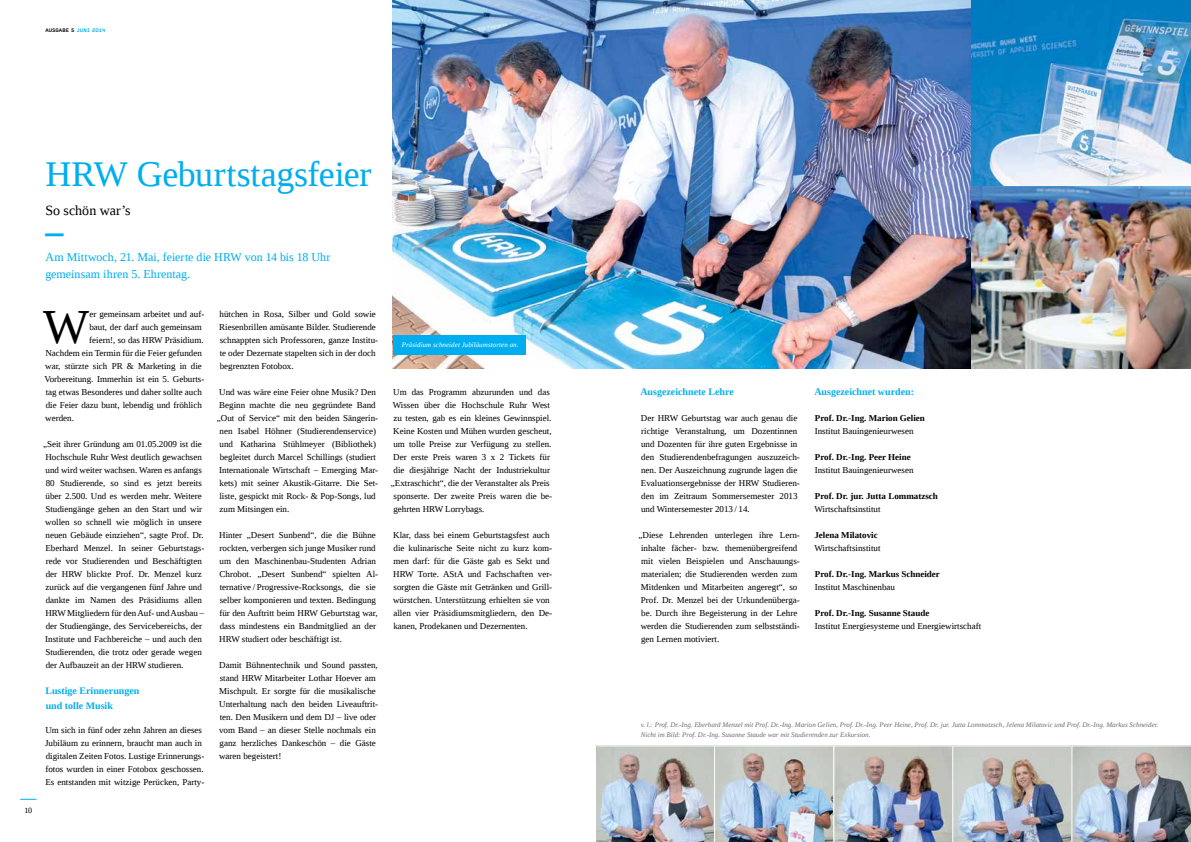
<style>
.page{position:relative;width:1191px;height:842px;background:#fff}
.page>*{position:absolute;margin:0;border:0;box-sizing:border-box;transform-origin:0 0}
.t1{font:48.7px "Liberation Serif";color:#000}
.t2{font:36px "Liberation Serif";letter-spacing:-.005em;color:#00aeef}
.t3{font:700 36px "Liberation Serif";color:#00aeef}
.t4{font:14px "Liberation Serif";color:#000}
.t5{font:12px/17.5px "Liberation Serif";color:#00aeef}
.t6{font:700 10px/15px "Liberation Serif";color:#00aeef}
.t7{font:9px/13px "Liberation Serif";color:#000}
.t8{font:700 9px "Liberation Serif";color:#000}
.t9{font:8px "Liberation Serif";color:#000}
.t10{font:italic 7px/10px "Liberation Serif";color:#6d6e71}
.t11{font:italic 7px "Liberation Serif";letter-spacing:.01em;color:#fff}
.t12{font:5px "Normetica C";color:#000}
.s1{color:#00aeef}
</style>
<div class="page">
<svg style="left:20px;top:799px;width:16px;height:1px"></svg>
<img style="left:393px;top:0;width:798px;height:369px">
<img style="left:596px;top:746px;width:595px;height:96px">
<div style="left:393px;top:335px;width:133px;height:20px;background:#00aeef"></div>
<p class="t12" style="left:45px;top:27px;width:62px">AUSGABE 5 <span class="s1">JUNI 2014</span></p>
<h2 class="t2" style="left:45px;top:150px;width:328px">HRW Geburtstagsfeier</h2>
<h3 class="t4" style="left:45px;top:201px;width:87px">So schön war’s</h3>
<h2 class="t3" style="left:45px;top:207px;width:19px">–</h2>
<h3 class="t5" style="left:45px;top:248px;width:286px">Am Mittwoch, 21. Mai, feierte die HRW von 14 bis 18 Uhr gemeinsam ihren 5. Ehrentag.</h3>
<p class="t9" style="left:24px;top:805px;width:9px">10</p>
<h1 class="t1" style="left:43px;top:295px;width:47px">W</h1>
<p class="t7" style="left:89px;top:307px;width:116px">er gemeinsam arbeitet und auf-</p>
<p class="t7" style="left:89px;top:320px;width:114px">baut, der darf auch gemeinsam</p>
<p class="t7" style="left:89px;top:333px;width:116px">feiern!, so das HRW Präsidium.</p>
<p class="t7" style="left:45px;top:346px;width:158px">Nachdem ein Termin für die Feier gefunden</p>
<p class="t7" style="left:45px;top:359px;width:158px">war, stürzte sich PR &amp; Marketing in die</p>
<p class="t7" style="left:44px;top:372px;width:161px">Vorbereitung. Immerhin ist ein 5. Geburts-</p>
<p class="t7" style="left:46px;top:385px;width:158px">tag etwas Besonderes und daher sollte auch</p>
<p class="t7" style="left:46px;top:398px;width:158px">die Feier dazu bunt, lebendig und fröhlich</p>
<p class="t7" style="left:45px;top:411px;width:30px">werden.</p>
<p class="t7" style="left:43px;top:437px;width:163px">„Seit ihrer Gründung am 01.05.2009 ist die Hochschule Ruhr West deutlich gewachsen und wird weiter wachsen. Waren es anfangs 80 Studierende, so sind es jetzt bereits über 2.500. Und es werden mehr. Weitere Studiengänge gehen an den Start und wir wollen so schnell wie möglich in unsere neuen Gebäude einziehen“, sagte Prof. Dr.<br>Eberhard Menzel. In seiner Geburtstags&shy;rede vor Studierenden und Beschäftigten der HRW blickte Prof. Dr. Menzel kurz zurück auf die vergangenen fünf Jahre und dankte im Namen des Präsidiums allen HRW Mitgliedern für den Auf- und Ausbau – der Studiengänge, des Servicebereichs, der Institute und Fachbereiche – und auch den Studierenden, die trotz oder gerade wegen der Aufbauzeit an der HRW studieren.</p>
<p class="t6" style="left:45px;top:683px;width:96px">Lustige Erinnerungen und tolle Musik</p>
<p class="t7" style="left:45px;top:723px;width:161px">Um sich in fünf oder zehn Jahren an dieses Jubiläum zu erinnern, braucht man auch in digitalen Zeiten Fotos. Lustige Erinnerungs&shy;fotos wurden in einer Fotobox geschossen.<br>Es entstanden mit witzige Perücken, Party-</p>
<p class="t7" style="left:219px;top:307px;width:160px">hütchen in Rosa, Silber und Gold sowie Riesenbrillen amüsante Bilder. Studierende schnappten sich Professoren, ganze Institu&shy;te oder Dezernate stapelten sich in der doch begrenzten Fotobox.</p>
<p class="t7" style="left:219px;top:385px;width:158px">Und was wäre eine Feier ohne Musik? Den</p>
<p class="t7" style="left:219px;top:398px;width:158px">Beginn machte die neu gegründete Band</p>
<p class="t7" style="left:217px;top:411px;width:163px">„Out of Service“ mit den beiden Sängerin-</p>
<p class="t7" style="left:220px;top:424px;width:158px">nen Isabel Höhner (Studierendenservice)</p>
<p class="t7" style="left:219px;top:437px;width:158px">und Katharina Stühlmeyer (Bibliothek)</p>
<p class="t7" style="left:220px;top:450px;width:158px">begleitet durch Marcel Schillings (studiert</p>
<p class="t7" style="left:219px;top:463px;width:160px">Internationale Wirtschaft – Emerging Mar-</p>
<p class="t7" style="left:219px;top:476px;width:160px">kets) mit seiner Akustik-Gitarre. Die Set-</p>
<p class="t7" style="left:219px;top:489px;width:158px">liste, gespickt mit Rock- &amp; Pop-Songs, lud</p>
<p class="t7" style="left:219px;top:502px;width:71px">zum Mitsingen ein.</p>
<p class="t7" style="left:219px;top:528px;width:160px">Hinter „Desert Sunbend“, die die Bühne rockten, verbergen sich junge Musiker rund um den Maschinenbau-Studenten Adrian Chrobot. „Desert Sunbend“ spielten Al&shy;ternative / Progressive-Rocksongs, die sie selber komponieren und texten. Bedingung für den Auftritt beim HRW Geburtstag war, dass mindestens ein Bandmitglied an der HRW studiert oder beschäftigt ist.</p>
<p class="t7" style="left:219px;top:658px;width:161px">Damit Bühnentechnik und Sound passten, stand HRW Mitarbeiter Lothar Hoever am Mischpult. Er sorgte für die musikalische Unterhaltung nach den beiden Liveauftrit&shy;ten. Den Musikern und dem DJ – live oder vom Band – an dieser Stelle nochmals ein ganz herzliches Dankeschön – die Gäste waren begeistert!</p>
<p class="t11" style="left:402px;top:340px;width:118px">Präsidium schneidet Jubiläumstorten an.</p>
<p class="t7" style="left:393px;top:385px;width:158px">Um das Programm abzurunden und das</p>
<p class="t7" style="left:393px;top:398px;width:159px">Wissen über die Hochschule Ruhr West</p>
<p class="t7" style="left:393px;top:411px;width:159px">zu testen, gab es ein kleines Gewinnspiel.</p>
<p class="t7" style="left:393px;top:424px;width:160px">Keine Kosten und Mühen wurden gescheut,</p>
<p class="t7" style="left:393px;top:437px;width:159px">um tolle Preise zur Verfügung zu stellen.</p>
<p class="t7" style="left:393px;top:450px;width:158px">Der erste Preis waren 3 x 2 Tickets für</p>
<p class="t7" style="left:393px;top:463px;width:158px">die diesjährige Nacht der Industriekultur</p>
<p class="t7" style="left:391px;top:476px;width:160px">„Extraschicht“, die der Veranstalter als Preis</p>
<p class="t7" style="left:393px;top:489px;width:160px">sponserte. Der zweite Preis waren die be-</p>
<p class="t7" style="left:393px;top:502px;width:93px">gehrten HRW Lorrybags.</p>
<p class="t7" style="left:393px;top:528px;width:161px">Klar, dass bei einem Geburtstagsfest auch die kulinarische Seite nicht zu kurz kom&shy;men darf: für die Gäste gab es Sekt und HRW Torte. AStA und Fachschaften ver&shy;sorgten die Gäste mit Getränken und Grill&shy;würstchen. Unterstützung erhielten sie von allen vier Präsidiumsmitgliedern, den De&shy;kanen, Prodekanen und Dezernenten.</p>
<p class="t6" style="left:640px;top:384px;width:95px">Ausgezeichnete Lehre</p>
<p class="t7" style="left:641px;top:411px;width:160px">Der HRW Geburtstag war auch genau die richtige Veranstaltung, um Dozentinnen und Dozenten für ihre guten Ergebnisse in den Studierendenbefragungen auszuzeich&shy;nen. Der Auszeichnung zugrunde lagen die Evaluationsergebnisse der HRW Studieren&shy;den im Zeitraum Sommersemester 2013 und Wintersemester 2013 / 14.</p>
<p class="t7" style="left:638px;top:528px;width:163px">„Diese Lehrenden unterlegen ihre Lern&shy;inhalte fächer- bzw. themenübergreifend mit vielen Beispielen und Anschauungs&shy;materialen; die Studierenden werden zum Mitdenken und Mitarbeiten angeregt“, so Prof. Dr. Menzel bei der Urkundenüberga&shy;be. Durch ihre Begeisterung in der Lehre werden die Studierenden zum selbstständi&shy;gen Lernen motiviert.</p>
<p class="t6" style="left:814px;top:384px;width:101px">Ausgezeichnet wurden:</p>
<p class="t8" style="left:815px;top:412px;width:111px">Prof. Dr.-Ing. Marion Gelien</p>
<p class="t7" style="left:814px;top:424px;width:100px">Institut Bauingenieurwesen</p>
<p class="t8" style="left:815px;top:451px;width:97px">Prof. Dr.-Ing. Peer Heine</p>
<p class="t7" style="left:814px;top:463px;width:100px">Institut Bauingenieurwesen</p>
<p class="t8" style="left:815px;top:490px;width:124px">Prof. Dr. jur. Jutta Lommatzsch</p>
<p class="t7" style="left:814px;top:502px;width:68px">Wirtschaftsinstitut</p>
<p class="t8" style="left:814px;top:529px;width:65px">Jelena Milatovic</p>
<p class="t7" style="left:814px;top:541px;width:68px">Wirtschaftsinstitut</p>
<p class="t8" style="left:815px;top:568px;width:126px">Prof. Dr.-Ing. Markus Schneider</p>
<p class="t7" style="left:814px;top:580px;width:82px">Institut Maschinenbau</p>
<p class="t8" style="left:815px;top:607px;width:116px">Prof. Dr.-Ing. Susanne Staude</p>
<p class="t7" style="left:814px;top:619px;width:168px">Institut Energiesysteme und Energiewirtschaft</p>
<p class="t10" style="left:641px;top:720px;width:519px">v. l.: Prof. Dr.-Ing. Eberhard Menzel mit Prof. Dr.-Ing. Marion Gelien, Prof. Dr.-Ing. Peer Heine, Prof. Dr. jur. Jutta Lommatzsch, Jelena Milatovic und Prof. Dr.-Ing. Markus Schneider.<br>Nicht im Bild: Prof. Dr.-Ing. Susanne Staude war mit Studierenden zur Exkursion.</p>
</div>
